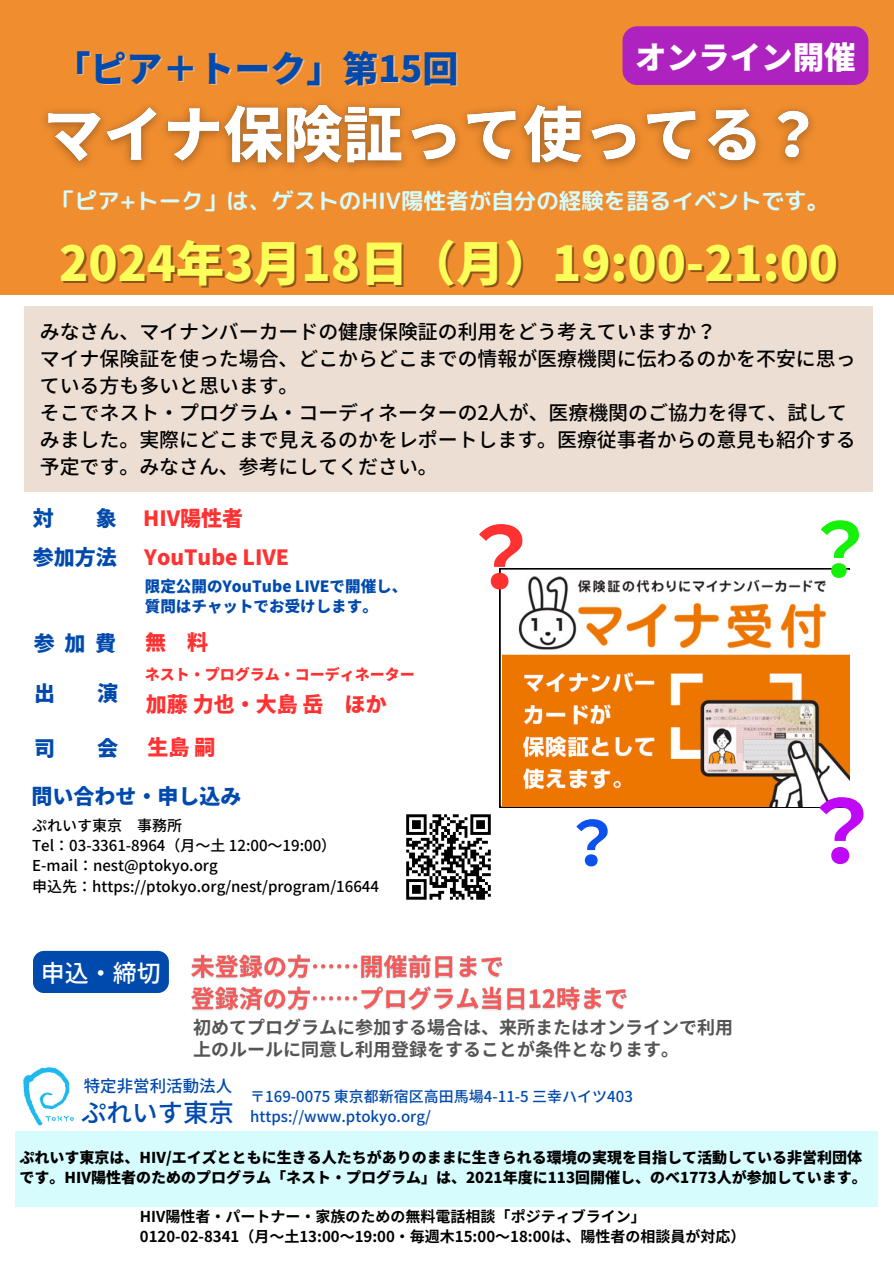
<style>
.page{position:relative;width:894px;height:1264px;background:#fff}
.page>*{position:absolute;margin:0;border:0;box-sizing:border-box;transform-origin:0 0}
.t1{font:700 87px "Noto Sans JP";color:#bf08f6}
.t2{font:700 85.05px "Noto Sans JP";color:#ff3131}
.t3{font:700 75px "Noto Sans JP";color:#16f10a}
.t4{font:700 61.5px "Noto Sans JP";color:#0b51ed}
.t5{font:900 48px "Noto Sans JP";color:#fcff59}
.t6{font:900 36px "Noto Sans JP";color:#004aad}
.t7{font:900 31.5px "Noto Sans JP";color:#fff}
.t8{font:500 25.5px "Noto Sans JP";color:#004aad}
.t9{font:500 24px "Noto Sans JP";color:#fff}
.t10{font:22.5px "rounded mplus 1 p bold";color:#d6fcfe}
.t11{font:900 21px "Noto Sans JP";color:#ff3131}
.t12{font:900 21px "Noto Sans JP";color:#004aad}
.t13{font:500 19.95px/27px "Noto Sans JP";color:#000}
.t14{font:700 18px/22.5px "Noto Sans JP";color:#545454}
.t15{font:500 16.5px "Noto Sans JP";color:#004aad}
.t16{font:900 15.6px "Noto Sans JP";color:#004aad}
.t17{font:900 15px/20.2px "Noto Sans JP";color:#000}
.t18{font:500 15px "Noto Sans JP";color:#000}
.t19{font:700 15px "Noto Sans JP";color:#000}
.t20{font:500 15px "Noto Sans JP";color:#004aad}
.t21{font:900 15px "Noto Sans JP";color:#ff3131}
.s1{color:rgb(0 0 0/.4)}
</style>
<div class="page">
<div style="left:0;top:0;width:892px;height:294px;background:#f08d2f"></div>
<div style="left:25px;top:306px;width:847px;height:185px;background:#edded3"></div>
<div style="left:33px;top:950px;width:136px;height:43px;background:#004aad;border-radius:11px"></div>
<img style="left:23px;top:1067px;width:51px;height:59px">
<div style="left:15px;top:1131px;width:862px;height:75px;background:#d6fcfe"></div>
<img style="left:406px;top:807px;width:94px;height:93px">
<div style="left:622px;top:26px;width:246px;height:59px;background:#ae22bf;border-radius:15px"></div>
<img style="left:44px;top:103px;width:769px;height:66px">
<img style="left:191px;top:954px;width:312px;height:25px">
<img style="left:191px;top:979px;width:436px;height:33px">
<svg style="left:499px;top:568px;width:350px;height:239px"></svg>
<img style="left:502px;top:570px;width:346px;height:236px">
<p class="t6" style="left:54px;top:40px;width:405px">「ピア＋トーク」第15回</p>
<p class="t7" style="left:635px;top:32px;width:222px">オンライン開催</p>
<p class="t10" style="left:52px;top:185px;width:778px">「ピア+トーク」は、ゲストのHIV陽性者が自分の経験を語るイベントです。</p>
<p class="t5" style="left:59px;top:225px;width:780px">2024年3<span class="s1">月</span>18<span class="s1">日</span>（<span class="s1">月</span>）19:00-21:00</p>
<h2 class="t13" style="left:40px;top:317px;width:677px">みなさん、マイナンバーカードの健康保険証の利用をどう考えていますか？</h2>
<p class="t13" style="left:40px;top:344px;width:817px">マイナ保険証を使った場合、どこからどこまでの情報が医療機関に伝わるのかを不安に思っている方も多いと思います。</p>
<p class="t13" style="left:40px;top:398px;width:817px">そこでネスト・プログラム・コーディネーターの2人が、医療機関のご協力を得て、試してみました。実際にどこまで見えるのかをレポートします。医療従事者からの意見も紹介する予定です。みなさん、参考にしてください。</p>
<p class="t12" style="left:33px;top:502px;width:22px">対</p>
<p class="t12" style="left:96px;top:502px;width:22px">象</p>
<p class="t11" style="left:143px;top:502px;width:102px">HIV陽性者</p>
<h6 class="t12" style="left:33px;top:540px;width:85px">参加方法</h6>
<p class="t11" style="left:144px;top:540px;width:146px">YouTube LIVE</p>
<p class="t12" style="left:34px;top:626px;width:84px">参加費</p>
<p class="t12" style="left:34px;top:676px;width:22px">出</p>
<p class="t12" style="left:97px;top:676px;width:22px">演</p>
<p class="t16" style="left:145px;top:574px;width:264px">限定公開のYouTube LIVEで開催し、</p>
<p class="t16" style="left:145px;top:593px;width:234px">質問はチャットでお受けします。</p>
<p class="t11" style="left:145px;top:626px;width:64px">無 料</p>
<p class="t21" style="left:145px;top:663px;width:271px">ネスト・プログラム・コーディネーター</p>
<p class="t11" style="left:146px;top:687px;width:242px">加藤力也・大島岳 ほか</p>
<p class="t12" style="left:34px;top:731px;width:22px">司</p>
<p class="t12" style="left:97px;top:731px;width:22px">会</p>
<p class="t11" style="left:147px;top:730px;width:69px">生島嗣</p>
<p class="t12" style="left:31px;top:779px;width:211px">問い合わせ・申し込み</p>
<p class="t18" style="left:32px;top:813px;width:151px">ぷれいす東京 事務所</p>
<p class="t18" style="left:32px;top:833px;width:305px">Tel：03-3361-8964（月〜土 12:00〜19:00）</p>
<p class="t18" style="left:32px;top:854px;width:187px">E-mail：nest@ptokyo.org</p>
<p class="t18" style="left:32px;top:874px;width:348px">申込先：https://ptokyo.org/nest/program/16644</p>
<p class="t9" style="left:41px;top:953px;width:121px">申込・締切</p>
<p class="t2" style="left:458px;top:490px;width:87px">？</p>
<p class="t3" style="left:802px;top:490px;width:76px">？</p>
<p class="t4" style="left:561px;top:794px;width:63px">？</p>
<h5 class="t1" style="left:797px;top:762px;width:88px">？</h5>
<p class="t14" style="left:193px;top:1014px;width:539px">初めてプログラムに参加する場合は、来所またはオンラインで利用上のルールに同意し利用登録をすることが条件となります。</p>
<p class="t15" style="left:84px;top:1073px;width:149px">特定非営利活動法人</p>
<p class="t8" style="left:81px;top:1091px;width:154px">ぷれいす東京</p>
<p class="t20" style="left:250px;top:1084px;width:384px">〒169-0075 東京都新宿区高田馬場4-11-5 三幸ハイツ403</p>
<h5 class="t20" style="left:250px;top:1104px;width:182px">https://www.ptokyo.org/</h5>
<h4 class="t17" style="left:19px;top:1146px;width:848px">ぷれいす東京は、HIV/エイズとともに生きる人たちがありのままに生きられる環境の実現を目指して活動している非営利団体です。HIV陽性者のためのプログラム「ネスト・プログラム」は、2021年度に113回開催し、のべ1773人が参加しています。</h4>
<p class="t19" style="left:140px;top:1204px;width:507px">HIV陽性者・パートナー・家族のための無料電話相談「ポジティブライン」</p>
<p class="t19" style="left:140px;top:1224px;width:607px">0120-02-8341（月～土13:00～19:00・毎週木15:00～18:00は、陽性者の相談員が対応）</p>
</div>
